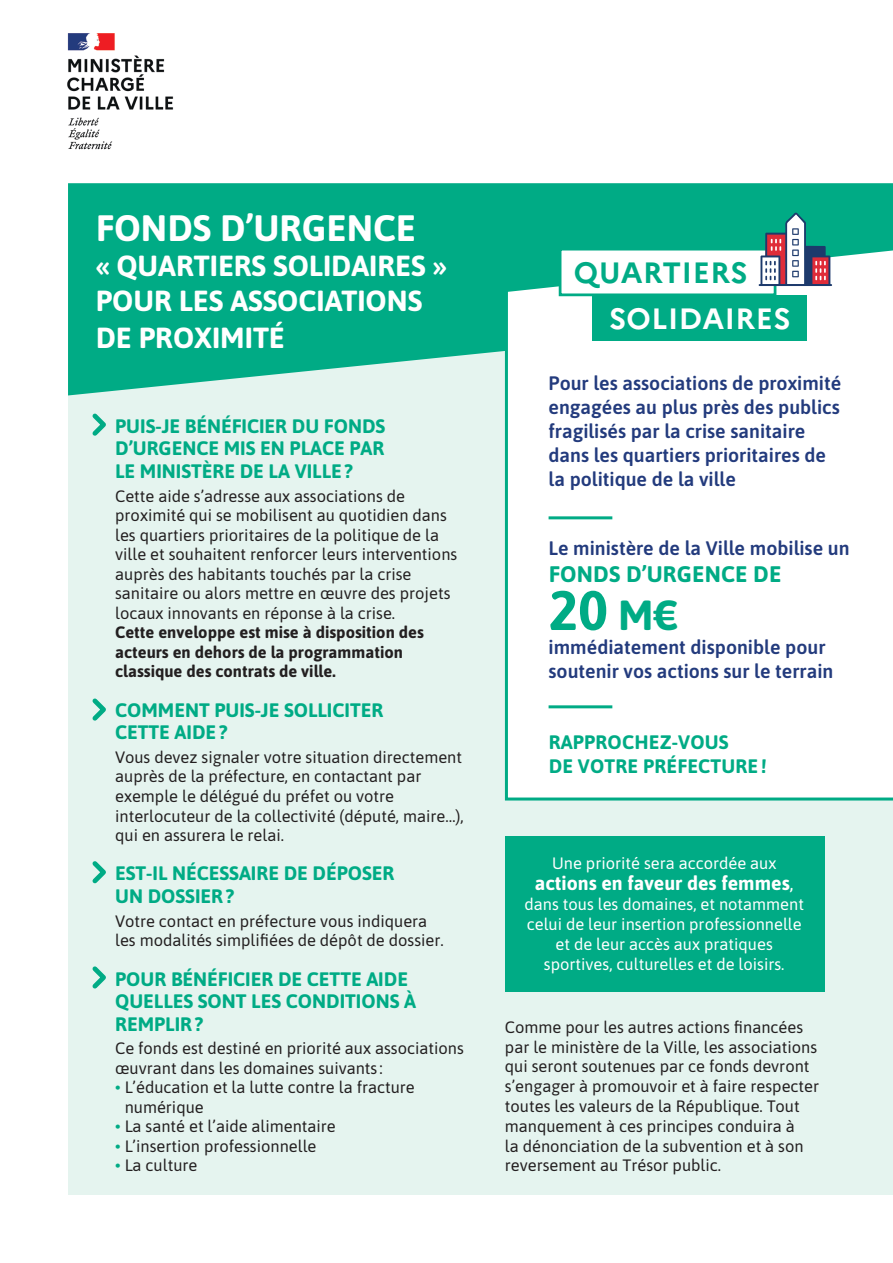
<style>
.page{position:relative;width:893px;height:1263px;background:#fff}
.page>*{position:absolute;margin:0;border:0;box-sizing:border-box;transform-origin:0 0}
.t1{font:700 55.5px "Asap";color:#00ab85}
.t2{font:700 36.75px "Asap";color:#fff}
.t3{font:700 29.4px "Marianne";letter-spacing:.02em;color:#fff}
.t4{font:700 29.4px "Marianne";letter-spacing:.02em;color:#00ab85}
.t5{font:700 29.1px/36px "Asap";color:#fff}
.t6{font:700 22.5px "Asap";letter-spacing:.01em;color:#00ab85}
.t7{font:700 19.5px/22.5px "Asap";color:#00ab85}
.t8{font:600 19.5px/24px "Asap";color:#233b7d}
.t9{font:700 19.5px "Asap";color:#fff}
.t10{font:16.5px/19.5px "Asap";color:#231f20}
.t11{font:16.5px/19.8px "Asap";color:#fff;text-align:center}
.t12{font:700 16.5px/19.6px "Asap";color:#231f20}
.s1{color:#00ab85}
.s2{font-size:42px}
.s3{font-weight:400}
</style>
<div class="page">
<div style="left:68px;top:198px;width:825px;height:997px;background:#e5f4ef"></div>
<div style="left:506px;top:836px;width:319px;height:155px;background:#00ab85"></div>
<svg style="left:68px;top:183px;width:825px;height:212px;fill:#00ab85"></svg>
<div style="left:503px;top:244px;width:390px;height:557px;background:#fff"></div>
<svg style="left:92px;top:413px;width:14px;height:23px"></svg>
<svg style="left:92px;top:698px;width:14px;height:23px"></svg>
<svg style="left:92px;top:861px;width:14px;height:23px"></svg>
<hr style="left:549px;top:516px;width:63px;height:3px;background:#00ab85">
<hr style="left:549px;top:705px;width:63px;height:3px;background:#00ab85">
<svg style="left:92px;top:966px;width:14px;height:23px"></svg>
<div style="left:559px;top:248px;width:217px;height:48px;background:#fff;border:3px solid #00ab85"></div>
<div style="left:592px;top:295px;width:215px;height:46px;background:#00ab85"></div>
<svg style="left:759px;top:212px;width:72px;height:72px"></svg>
<hr style="left:759px;top:284px;width:73px;height:2px;background:#1d3a6c">
<img style="left:67px;top:33px;width:107px;height:117px">
<h2 class="t2" style="left:96px;top:202px;width:322px">FONDS D’URGENCE</h2>
<h3 class="t5" style="left:96px;top:246px;width:352px">« QUARTIERS SOLIDAIRES »<br>POUR LES ASSOCIATIONS<br>DE PROXIMITÉ</h3>
<p class="t7" style="left:115px;top:414px;width:272px;text-align:justify">PUIS-JE BÉNÉFICIER DU FONDS D’URGENCE MIS EN PLACE PAR LE MINISTÈRE DE LA VILLE?</p>
<p class="t10" style="left:115px;top:485px;width:344px">Cette aide s’adresse aux associations de proximité qui se mobilisent au quotidien dans les quartiers prioritaires de la politique de la ville et souhaitent renforcer leurs interventions auprès des habitants touchés par la crise sanitaire ou alors mettre en œuvre des projets locaux innovants en réponse à la crise.</p>
<p class="t12" style="left:115px;top:622px;width:310px">Cette enveloppe est mise à disposition des acteurs en dehors de la programmation classique des contrats de ville.</p>
<p class="t7" style="left:115px;top:698px;width:270px">COMMENT PUIS-JE SOLLICITER<br>CETTE AIDE?</p>
<p class="t10" style="left:115px;top:746px;width:350px">Vous devez signaler votre situation directement auprès de la préfecture, en contactant par exemple le délégué du préfet ou votre interlocuteur de la collectivité (député, maire…), qui en assurera le relai.</p>
<p class="t7" style="left:115px;top:861px;width:281px">EST-IL NÉCESSAIRE DE DÉPOSER<br>UN DOSSIER?</p>
<p class="t10" style="left:115px;top:910px;width:330px">Votre contact en préfecture vous indiquera les modalités simplifiées de dépôt de dossier.</p>
<p class="t7" style="left:115px;top:967px;width:302px">POUR BÉNÉFICIER DE CETTE AIDE<br>QUELLES SONT LES CONDITIONS À<br>REMPLIR?</p>
<p class="t10" style="left:115px;top:1038px;width:350px">Ce fonds est destiné en priorité aux associations œuvrant dans les domaines suivants :</p>
<p class="t10" style="left:125px;top:1077px;width:292px;text-indent:-10px"><span class="s1">•</span> L’éducation et la lutte contre la fracture numérique</p>
<p class="t10" style="left:115px;top:1116px;width:222px"><span class="s1">•</span> La santé et l’aide alimentaire</p>
<p class="t10" style="left:115px;top:1135px;width:203px"><span class="s1">•</span> L’insertion professionnelle</p>
<p class="t10" style="left:115px;top:1155px;width:84px"><span class="s1">•</span> La culture</p>
<h3 class="t4" style="left:574px;top:255px;width:175px">QUARTIERS</h3>
<h3 class="t3" style="left:609px;top:300px;width:183px">SOLIDAIRES</h3>
<p class="t8" style="left:549px;top:370px;width:294px">Pour les associations de proximité engagées au plus près des publics fragilisés par la crise sanitaire dans les quartiers prioritaires de la politique de la ville</p>
<p class="t8" style="left:549px;top:535px;width:303px">Le ministère de la Ville mobilise un</p>
<h3 class="t6" style="left:549px;top:558px;width:234px">FONDS D’URGENCE DE</h3>
<h1 class="t1" style="left:549px;top:571px;width:132px">20 <span class="s2">M€</span></h1>
<p class="t8" style="left:549px;top:634px;width:286px">immédiatement disponible pour soutenir vos actions sur le terrain</p>
<p class="t7" style="left:549px;top:730px;width:219px;line-height:23.4px">RAPPROCHEZ-VOUS<br>DE VOTRE PRÉFECTURE!</p>
<p class="t11" style="left:552px;top:853px;width:226px">Une priorité sera accordée aux</p>
<p class="t9" style="left:535px;top:870px;width:260px">actions en faveur des femmes<span class="s3">,</span></p>
<p class="t11" style="left:524px;top:894px;width:281px">dans tous les domaines, et notamment celui de leur insertion professionnelle et de leur accès aux pratiques sportives, culturelles et de loisirs.</p>
<p class="t10" style="left:505px;top:1016px;width:316px">Comme pour les autres actions financées par le ministère de la Ville, les associations qui seront soutenues par ce fonds devront s’engager à promouvoir et à faire respecter toutes les valeurs de la République. Tout manquement à ces principes conduira à<br>la dénonciation de la subvention et à son reversement au Trésor public.</p>
</div>
